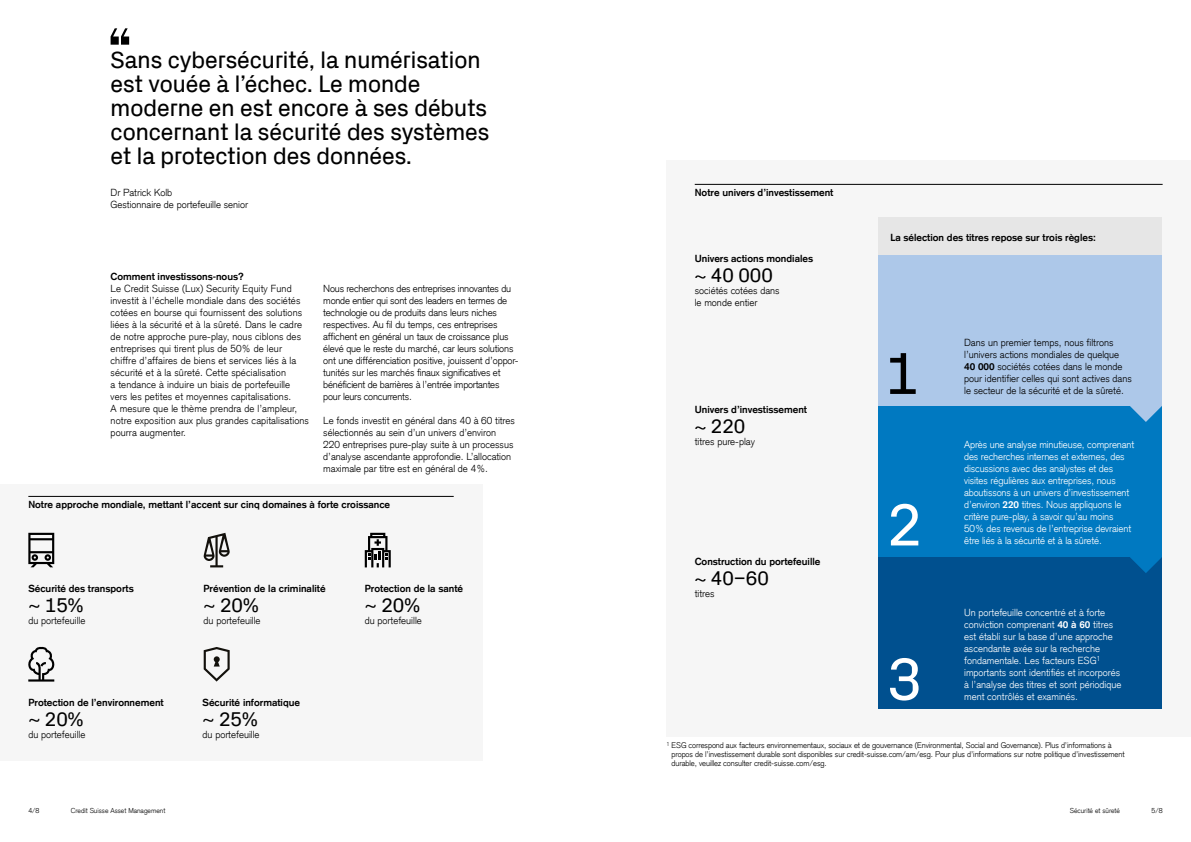
<style>
.page{position:relative;width:1191px;height:842px;background:#fff}
.page>*{position:absolute;margin:0;border:0;box-sizing:border-box;transform-origin:0 0}
.t1{font:60px "Credit Suisse Headline";color:#fff}
.t2{font:60px "Credit Suisse Headline";color:#000}
.t3{font:24px/24px "Credit Suisse Headline";color:#000}
.t4{font:20px "Credit Suisse Headline";color:#000}
.t5{font:300 10px/12px "Credit Suisse Type";color:#000}
.t6{font:300 10px/12px "Credit Suisse Type";letter-spacing:-.01em;color:#fff}
.t7{font:700 10px "Credit Suisse Type";color:#000}
.t8{font:300 8px/9px "Credit Suisse Type";letter-spacing:-.01em;color:#000}
.t9{font:300 7px "Credit Suisse Type";color:#000}
.s1{font-family:"Myriad Pro"}
.s2{font-weight:700}
</style>
<div class="page">
<div style="left:666px;top:160px;width:525px;height:576px;background:#f6f6f6"></div>
<div style="left:0;top:484px;width:482px;height:276px;background:#f6f6f6"></div>
<div style="left:878px;top:255px;width:283px;height:151px;background:#adc8e9"></div>
<div style="left:878px;top:406px;width:283px;height:151px;background:#0079c1"></div>
<div style="left:878px;top:557px;width:283px;height:151px;background:#00508f"></div>
<div style="left:878px;top:217px;width:283px;height:38px;background:#e6e6e6"></div>
<hr style="left:694px;top:184px;width:468px;height:1px;background:#000">
<hr style="left:28px;top:496px;width:426px;height:1px;background:#000">
<svg style="left:111px;top:28px;width:18px;height:17px"></svg>
<svg style="left:365px;top:533px;width:26px;height:34px"></svg>
<svg style="left:28px;top:533px;width:26px;height:34px"></svg>
<svg style="left:204px;top:533px;width:26px;height:34px"></svg>
<svg style="left:28px;top:647px;width:27px;height:35px"></svg>
<svg style="left:204px;top:647px;width:26px;height:35px"></svg>
<svg style="left:1130px;top:406px;width:31px;height:16px"></svg>
<svg style="left:1130px;top:557px;width:31px;height:16px"></svg>
<h1 class="t3" style="left:111px;top:46px;width:380px">Sans cybersécurité, la numérisation est vouée à l’échec. Le monde moderne en est encore à ses débuts concernant la sécurité des systèmes et la protection des données.</h1>
<p class="t5" style="left:111px;top:187px;width:139px">Dr Patrick Kolb<br>Gestionnaire de portefeuille senior</p>
<p class="t7" style="left:111px;top:271px;width:135px">Comment investissons-nous?</p>
<p class="t5" style="left:111px;top:283px;width:200px">Le Credit Suisse (Lux) Security Equity Fund investit à l’échelle mondiale dans des sociétés cotées en bourse qui fournissent des solutions liées à la sécurité et à la sûreté. Dans le cadre de notre approche pure-play, nous ciblons des entreprises qui tirent plus de 50% de leur chiffre d’affaires de biens et services liés à la sécurité et à la sûreté. Cette spécialisation<br>a tendance à induire un biais de portefeuille vers les petites et moyennes capitalisations.<br>A mesure que le thème prendra de l’ampleur, notre exposition aux plus grandes capitalisations pourra augmenter.</p>
<p class="t5" style="left:323px;top:283px;width:197px">Nous recherchons des entreprises innovantes du monde entier qui sont des leaders en termes de technologie ou de produits dans leurs niches respectives. Au fil du temps, ces entreprises affichent en général un taux de croissance plus élevé que le reste du marché, car leurs solutions ont une différenciation positive, jouissent d’oppor&shy;tunités sur les marchés finaux significatives et bénéficient de barrières à l’entrée importantes pour leurs concurrents.</p>
<p class="t5" style="left:323px;top:415px;width:193px">Le fonds investit en général dans 40 à 60 titres sélectionnés au sein d’un univers d’environ 220 entreprises pure-play suite à un processus d’analyse ascendante approfondie. L’allocation maximale par titre est en général de 4%.</p>
<p class="t7" style="left:28px;top:499px;width:363px">Notre approche mondiale, mettant l’accent sur cinq domaines à forte croissance</p>
<p class="t7" style="left:28px;top:582px;width:107px">Sécurité des transports</p>
<p class="t7" style="left:203px;top:582px;width:123px">Prévention de la criminalité</p>
<p class="t7" style="left:365px;top:582px;width:100px">Protection de la santé</p>
<p class="t4" style="left:28px;top:590px;width:57px"><span class="s1">~</span> 15%</p>
<p class="t4" style="left:203px;top:590px;width:57px"><span class="s1">~</span> 20%</p>
<p class="t4" style="left:365px;top:590px;width:57px"><span class="s1">~</span> 20%</p>
<p class="t5" style="left:28px;top:614px;width:59px">du portefeuille</p>
<p class="t5" style="left:203px;top:614px;width:59px">du portefeuille</p>
<p class="t5" style="left:365px;top:614px;width:59px">du portefeuille</p>
<p class="t7" style="left:28px;top:696px;width:137px">Protection de l’environnement</p>
<p class="t7" style="left:203px;top:696px;width:99px">Sécurité informatique</p>
<p class="t4" style="left:28px;top:704px;width:57px"><span class="s1">~</span> 20%</p>
<p class="t4" style="left:203px;top:704px;width:57px"><span class="s1">~</span> 25%</p>
<p class="t5" style="left:28px;top:729px;width:59px">du portefeuille</p>
<p class="t5" style="left:203px;top:729px;width:59px">du portefeuille</p>
<p class="t7" style="left:694px;top:187px;width:140px">Notre univers d’investissement</p>
<p class="t7" style="left:694px;top:253px;width:120px">Univers actions mondiales</p>
<h2 class="t4" style="left:694px;top:261px;width:80px">~ 40 000</h2>
<p class="t5" style="left:694px;top:285px;width:86px">sociétés cotées dans le monde entier</p>
<p class="t7" style="left:694px;top:403px;width:114px">Univers d’investissement</p>
<h2 class="t4" style="left:694px;top:411px;width:52px">~ 220</h2>
<p class="t5" style="left:694px;top:435px;width:62px">titres pure-play</p>
<p class="t7" style="left:694px;top:555px;width:127px">Construction du portefeuille</p>
<h2 class="t4" style="left:694px;top:564px;width:76px">~ 40–60</h2>
<p class="t5" style="left:694px;top:587px;width:21px">titres</p>
<p class="t7" style="left:890px;top:232px;width:207px">La sélection des titres repose sur trois règles:</p>
<h1 class="t2" style="left:884px;top:330px;width:36px">1</h1>
<h1 class="t1" style="left:887px;top:482px;width:36px">2</h1>
<h1 class="t1" style="left:887px;top:636px;width:36px">3</h1>
<p class="t5" style="left:964px;top:337px;width:169px">Dans un premier temps, nous filtrons l’univers actions mondiales de quelque <span class="s2">40 000</span> sociétés cotées dans le monde pour identifier celles qui sont actives dans</p>
<p class="t5" style="left:964px;top:385px;width:161px">le secteur de la sécurité et de la sûreté.</p>
<p class="t6" style="left:964px;top:439px;width:172px">Après une analyse minutieuse, comprenant des recherches internes et externes, des discussions avec des analystes et des visites régulières aux entreprises, nous aboutissons à un univers d’investissement d’environ <span class="s2">220</span> titres. Nous appliquons le critère pure-play, à savoir qu’au moins 50% des revenus de l’entreprise devraient</p>
<p class="t6" style="left:964px;top:535px;width:139px">être liés à la sécurité et à la sûreté.</p>
<p class="t6" style="left:964px;top:607px;width:159px">Un portefeuille concentré et à forte conviction comprenant <span class="s2">40 à 60</span> titres est établi sur la base d’une approche ascendante axée sur la recherche fondamentale. Les facteurs ESG<sup>1 </sup>importants sont identifiés et incorporés à l’analyse des titres et sont périodique</p>
<p class="t6" style="left:964px;top:691px;width:115px">ment contrôlés et examinés.</p>
<p class="t8" style="left:671px;top:741px;width:454px;text-indent:-5px"><sup>1</sup> ESG correspond aux facteurs environnementaux, sociaux et de gouvernance (Environmental, Social and Governance). Plus d’informations à propos de l’investissement durable sont disponibles sur credit-suisse.com/am/esg. Pour plus d’informations sur notre politique d’investissement durable, veuillez consulter credit-suisse.com/esg.</p>
<p class="t9" style="left:28px;top:806px;width:13px">4/8</p>
<p class="t9" style="left:71px;top:806px;width:96px">Credit Suisse Asset Management</p>
<p class="t9" style="left:1069px;top:806px;width:52px">Sécurité et sûreté</p>
<p class="t9" style="left:1151px;top:806px;width:13px">5/8</p>
</div>
